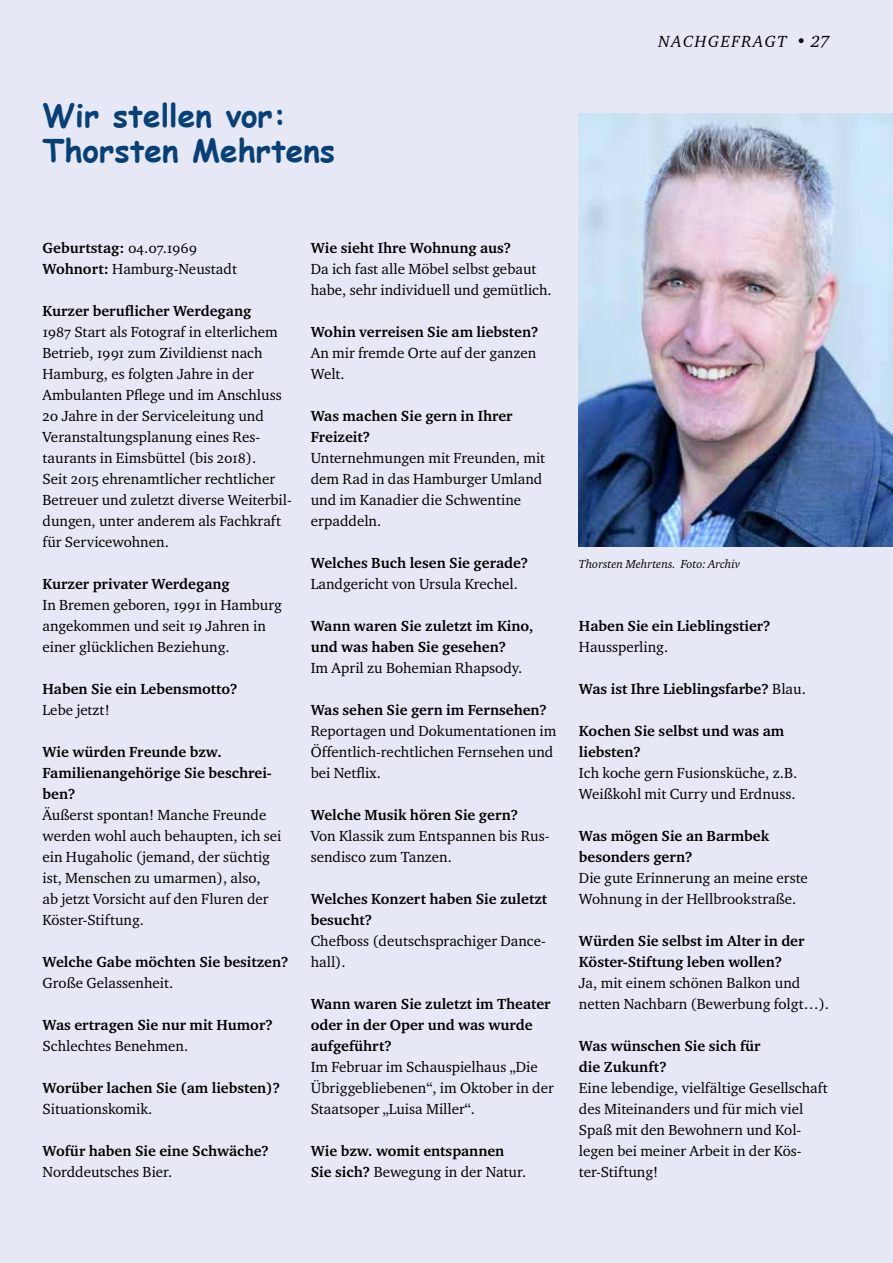
<style>
.page{position:relative;width:893px;height:1263px;background:#fff}
.page>*{position:absolute;margin:0;border:0;box-sizing:border-box;transform-origin:0 0}
.t1{font:700 31.5px/34.5px "Comic Sans MS";color:#073f77}
.t2{font:italic 16.5px "Charter BT";letter-spacing:.1em;color:#000}
.t3{font:15px/21px "Charter ITC Regu OS";color:#000}
.t4{font:700 15px/21px "Charter ITC";color:#000}
.t5{font:12px "Charter ITC Regu Ital OS";color:#000}
.s1{font-family:"Charter ITC Regu OS";font-weight:400}
.s2{font-family:"Charter ITC";font-weight:700}
</style>
<div class="page">
<div style="left:1px;top:0;width:892px;height:1263px;background:#e6e9f5"></div>
<img style="left:579px;top:113px;width:314px;height:434px">
<h1 class="t1" style="left:43px;top:97px;width:294px">Wir stellen vor:<br>Thorsten Mehrtens</h1>
<p class="t2" style="left:659px;top:30px;width:172px">NACHGEFRAGT • 27</p>
<p class="t4" style="left:43px;top:237px;width:156px">Geburtstag: <span class="s1">04.07.1969</span></p>
<p class="t3" style="left:43px;top:258px;width:196px"><span class="s2">Wohnort:</span> Hamburg-Neustadt</p>
<p class="t4" style="left:43px;top:300px;width:210px">Kurzer beruflicher Werdegang</p>
<p class="t3" style="left:43px;top:321px;width:251px">1987 Start als Fotograf in elterlichem Betrieb, 1991 zum Zivildienst nach Hamburg, es folgten Jahre in der Ambulanten Pflege und im Anschluss 20 Jahre in der Serviceleitung und Veranstaltungsplanung eines Res&shy;taurants in Eimsbüttel (bis 2018).<br>Seit 2015 ehrenamtlicher rechtlicher Betreuer und zuletzt diverse Weiterbil&shy;dungen, unter anderem als Fachkraft für Servicewohnen.</p>
<p class="t4" style="left:43px;top:573px;width:189px">Kurzer privater Werdegang</p>
<p class="t3" style="left:43px;top:594px;width:241px">In Bremen geboren, 1991 in Hamburg angekommen und seit 19 Jahren in einer glücklichen Beziehung.</p>
<p class="t4" style="left:43px;top:678px;width:196px">Haben Sie ein Lebensmotto?</p>
<p class="t3" style="left:43px;top:699px;width:69px">Lebe jetzt!</p>
<p class="t4" style="left:43px;top:741px;width:231px">Wie würden Freunde bzw.<br>Familienangehörige Sie beschrei&shy;ben?</p>
<p class="t3" style="left:43px;top:804px;width:240px">Äußerst spontan! Manche Freunde werden wohl auch behaupten, ich sei ein Hugaholic (jemand, der süchtig ist, Menschen zu umarmen), also,<br>ab jetzt Vorsicht auf den Fluren der<br>Köster-Stiftung.</p>
<p class="t4" style="left:43px;top:951px;width:247px">Welche Gabe möchten Sie besitzen?</p>
<p class="t3" style="left:43px;top:972px;width:132px">Große Gelassenheit.</p>
<p class="t4" style="left:43px;top:1014px;width:232px">Was ertragen Sie nur mit Humor?</p>
<p class="t3" style="left:43px;top:1035px;width:147px">Schlechtes Benehmen.</p>
<p class="t4" style="left:43px;top:1077px;width:239px">Worüber lachen Sie (am liebsten)?</p>
<p class="t3" style="left:43px;top:1098px;width:111px">Situationskomik.</p>
<p class="t4" style="left:43px;top:1140px;width:228px">Wofür haben Sie eine Schwäche?</p>
<p class="t3" style="left:43px;top:1161px;width:131px">Norddeutsches Bier.</p>
<p class="t4" style="left:311px;top:237px;width:202px">Wie sieht Ihre Wohnung aus?</p>
<p class="t3" style="left:311px;top:258px;width:243px">Da ich fast alle Möbel selbst gebaut habe, sehr individuell und gemütlich.</p>
<p class="t4" style="left:311px;top:321px;width:229px">Wohin verreisen Sie am liebsten?</p>
<p class="t3" style="left:311px;top:342px;width:227px">An mir fremde Orte auf der ganzen<br>Welt.</p>
<p class="t4" style="left:311px;top:405px;width:203px">Was machen Sie gern in Ihrer<br>Freizeit?</p>
<p class="t3" style="left:311px;top:447px;width:236px">Unternehmungen mit Freunden, mit dem Rad in das Hamburger Umland und im Kanadier die Schwentine erpaddeln.</p>
<p class="t4" style="left:311px;top:552px;width:219px">Welches Buch lesen Sie gerade?</p>
<p class="t3" style="left:311px;top:573px;width:209px">Landgericht von Ursula Krechel.</p>
<p class="t4" style="left:311px;top:615px;width:224px">Wann waren Sie zuletzt im Kino, und was haben Sie gesehen?</p>
<p class="t3" style="left:311px;top:657px;width:213px">Im April zu Bohemian Rhapsody.</p>
<p class="t4" style="left:311px;top:699px;width:238px">Was sehen Sie gern im Fernsehen?</p>
<p class="t3" style="left:311px;top:720px;width:247px">Reportagen und Dokumentationen im<br>Öffentlich-rechtlichen Fernsehen und bei Netflix.</p>
<p class="t4" style="left:311px;top:804px;width:209px">Welche Musik hören Sie gern?</p>
<p class="t3" style="left:311px;top:825px;width:240px">Von Klassik zum Entspannen bis Rus&shy;sendisco zum Tanzen.</p>
<p class="t4" style="left:311px;top:888px;width:238px">Welches Konzert haben Sie zuletzt besucht?</p>
<p class="t3" style="left:311px;top:930px;width:237px">Chefboss (deutschsprachiger Dance&shy;hall).</p>
<p class="t4" style="left:311px;top:993px;width:241px">Wann waren Sie zuletzt im Theater oder in der Oper und was wurde aufgeführt?</p>
<p class="t3" style="left:311px;top:1056px;width:245px">Im Februar im Schauspielhaus „Die<br>Übriggebliebenen“, im Oktober in der<br>Staatsoper „Luisa Miller“.</p>
<p class="t4" style="left:311px;top:1140px;width:195px">Wie bzw. womit entspannen</p>
<p class="t3" style="left:311px;top:1161px;width:217px"><span class="s2">Sie sich?</span> Bewegung in der Natur.</p>
<p class="t5" style="left:579px;top:556px;width:163px">Thorsten Mehrtens. Foto: Archiv</p>
<p class="t4" style="left:579px;top:615px;width:193px">Haben Sie ein Lieblingstier?</p>
<p class="t3" style="left:579px;top:636px;width:91px">Haussperling.</p>
<p class="t4" style="left:579px;top:678px;width:228px">Was ist Ihre Lieblingsfarbe? <span class="s1">Blau.</span></p>
<p class="t4" style="left:579px;top:720px;width:207px">Kochen Sie selbst und was am liebsten?</p>
<p class="t3" style="left:579px;top:762px;width:220px">Ich koche gern Fusionsküche, z.B.<br>Weißkohl mit Curry und Erdnuss.</p>
<p class="t4" style="left:579px;top:825px;width:192px">Was mögen Sie an Barmbek besonders gern?</p>
<p class="t3" style="left:579px;top:867px;width:230px">Die gute Erinnerung an meine erste<br>Wohnung in der Hellbrookstraße.</p>
<p class="t4" style="left:579px;top:930px;width:227px">Würden Sie selbst im Alter in der<br>Köster-Stiftung leben wollen?</p>
<p class="t3" style="left:579px;top:972px;width:252px">Ja, mit einem schönen Balkon und netten Nachbarn (Bewerbung folgt…).</p>
<p class="t4" style="left:579px;top:1035px;width:183px">Was wünschen Sie sich für die Zukunft?</p>
<p class="t3" style="left:579px;top:1077px;width:250px">Eine lebendige, vielfältige Gesellschaft des Miteinanders und für mich viel<br>Spaß mit den Bewohnern und Kol&shy;legen bei meiner Arbeit in der Kös&shy;ter-Stiftung!</p>
</div>
